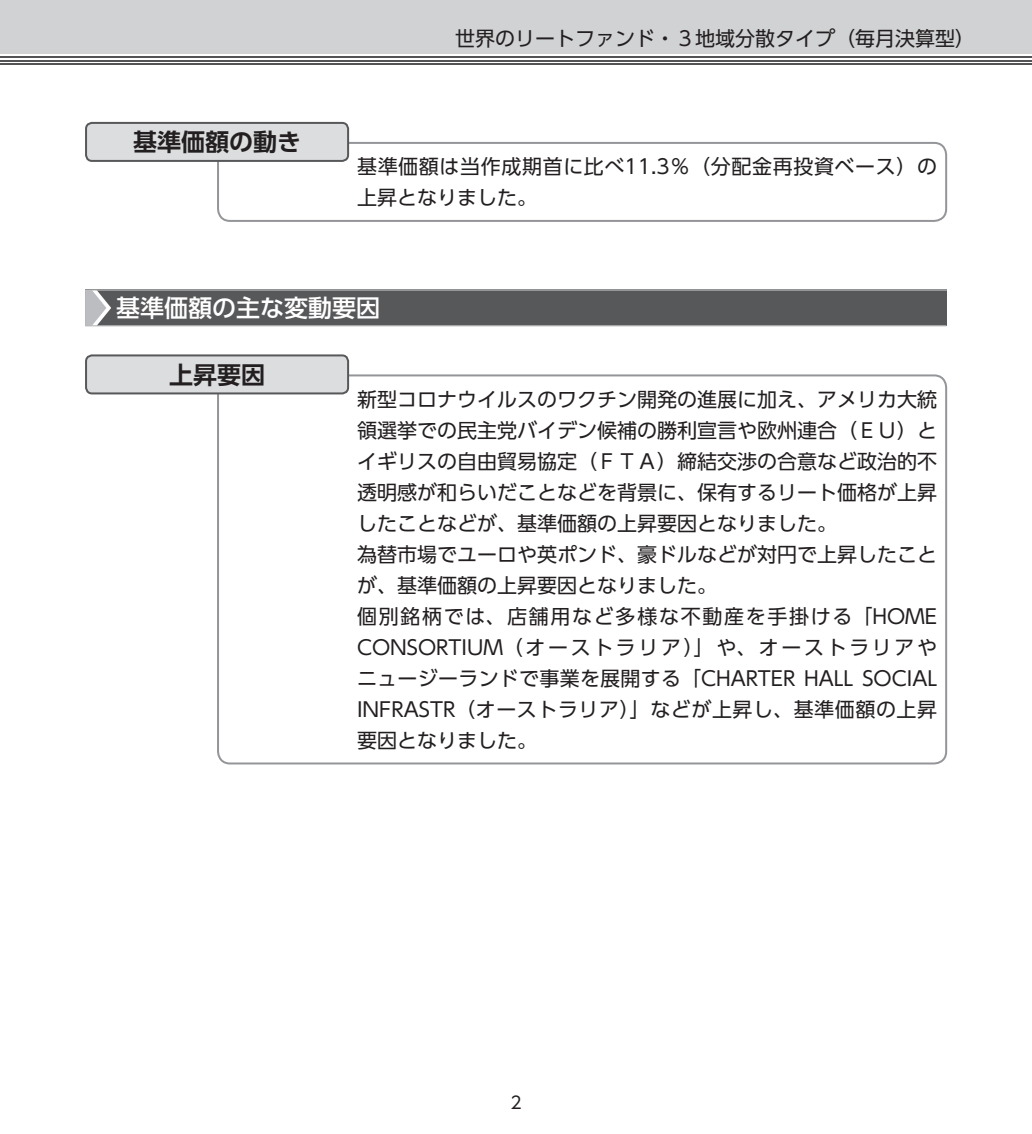
<style>
.page{position:relative;width:1032px;height:1134px;background:#fff}
.page>*{position:absolute;margin:0;border:0;box-sizing:border-box;transform-origin:0 0}
.t1{font:24px "UD Shin Go Pro De Bold 90 msp RKSJ H";color:#231f20}
.t2{font:24px "UD Shin Go Pro Medium 90 msp RKSJ H";color:#fff}
.t3{font:20px/31px "UD Shin Go Pro Regular 90 msp RKSJ H";color:#231f20}
.t4{font:20px/31px "UD Shin Go Pro Regular 90 msp RKSJ H";letter-spacing:.03em;color:#231f20}
.t5{font:17px "UD Shin Go Pro Regular 90 msp RKSJ H";color:#231f20}
</style>
<div class="page">
<div style="left:0;top:0;width:1032px;height:54px;background:#d1d2d4"></div>
<hr style="left:0;top:63px;width:1032px;height:2px;background:#535355">
<hr style="left:0;top:60px;width:1032px;height:1px;background:#535355">
<hr style="left:0;top:56px;width:1032px;height:2px;background:#535355">
<div style="left:217px;top:142px;width:730px;height:80px;border:2px solid #939598;border-radius:12px"></div>
<div style="left:86px;top:123px;width:262px;height:38px;background:#dcdddf;border-radius:6px"></div>
<div style="left:85px;top:122px;width:264px;height:40px;border:2px solid #57585a;border-radius:6px"></div>
<div style="left:85px;top:290px;width:862px;height:36px;background:#57585a"></div>
<hr style="left:85px;top:325px;width:861px;height:1px;background:#bcbdc0">
<hr style="left:85px;top:289px;width:862px;height:2px;background:#bcbdc0">
<svg style="left:85px;top:290px;width:26px;height:36px"></svg>
<div style="left:217px;top:374px;width:730px;height:390px;border:2px solid #939598;border-radius:12px"></div>
<div style="left:86px;top:355px;width:262px;height:38px;background:#dcdddf;border-radius:6px"></div>
<div style="left:85px;top:354px;width:264px;height:40px;border:2px solid #57585a;border-radius:6px"></div>
<p class="t1" style="left:133px;top:133px;width:170px">基準価額の動き</p>
<p class="t3" style="left:455px;top:26px;width:521px">世界のリートファンド・３地域分散タイプ（毎月決算型）</p>
<p class="t4" style="left:357px;top:154px;width:582px">基準価額は当作成期首に比べ11.3％（分配金再投資ベース）の上昇となりました。</p>
<p class="t2" style="left:116px;top:299px;width:266px">基準価額の主な変動要因</p>
<p class="t1" style="left:169px;top:365px;width:98px">上昇要因</p>
<p class="t3" style="left:357px;top:386px;width:582px">新型コロナウイルスのワクチン開発の進展に加え、アメリカ大統領選挙での民主党バイデン候補の勝利宣言や欧州連合（ＥＵ）とイギリスの自由貿易協定（ＦＴＡ）締結交渉の合意など政治的不透明感が和らいだことなどを背景に、保有するリート価格が上昇したことなどが、基準価額の上昇要因となりました。<br>為替市場でユーロや英ポンド、豪ドルなどが対円で上昇したことが、基準価額の上昇要因となりました。<br>個別銘柄では、店舗用など多様な不動産を手掛ける「HOME<br>CONSORTIUM（オーストラリア）」や、オーストラリアやニュージーランドで事業を展開する「CHARTER HALL SOCIAL<br>INFRASTR（オーストラリア）」などが上昇し、基準価額の上昇要因となりました。</p>
<p class="t5" style="left:510px;top:1096px;width:13px">2</p>
</div>
